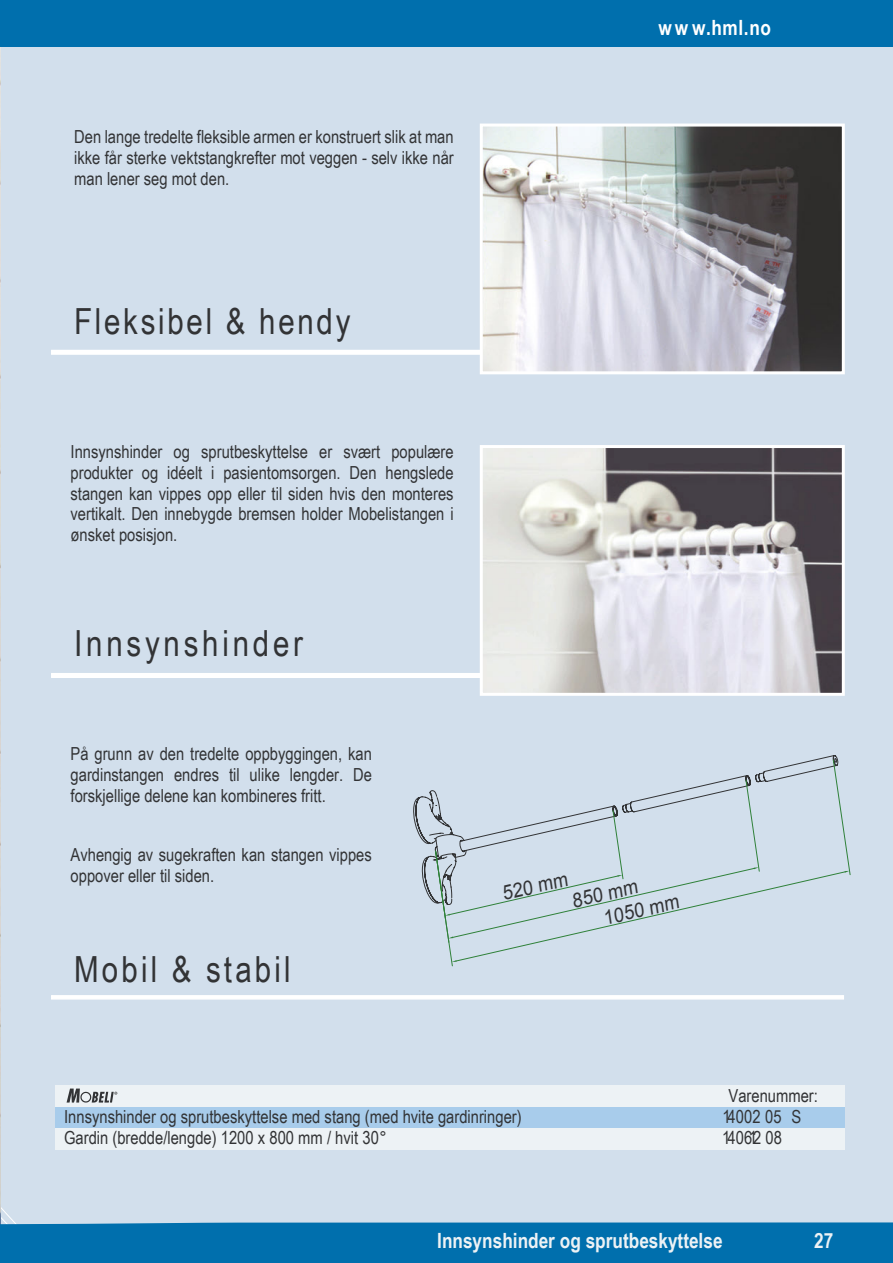
<style>
.page{position:relative;width:893px;height:1263px;background:#fff}
.page>*{position:absolute;margin:0;border:0;box-sizing:border-box;transform-origin:0 0}
.t1{font:36px "Arial Narrow";letter-spacing:.085em;color:#323335}
.t2{font:36px "Arial Narrow";letter-spacing:.105em;color:#323335}
.t3{font:700 21px "Arial Narrow";color:#edf2f5}
.t4{font:700 21px "Arial Narrow";color:#fff}
.t5{font:20.1px "Arial";color:#323335;scale:.91 1}
.t6{font:18px/20.7px "Arial Narrow";color:#323335;text-align:justify}
.t7{font:18px "Arial Narrow";letter-spacing:-.08em;color:#323335}
</style>
<div class="page">
<div style="left:1px;top:46px;width:892px;height:968px;background:#d2dfec"></div>
<img style="left:0;top:46px;width:1px;height:968px">
<svg style="left:0;top:1014px;width:893px;height:249px;background:#abcae0"></svg>
<div style="left:0;top:0;width:893px;height:46px;background:#006fad"></div>
<svg style="left:0;top:1196px;width:158px;height:67px;background:#569dc6"></svg>
<img style="left:484px;top:128px;width:357px;height:242px">
<div style="left:480px;top:124px;width:365px;height:250px;border:3px solid #fff"></div>
<img style="left:484px;top:449px;width:357px;height:243px">
<div style="left:480px;top:445px;width:365px;height:251px;border:3px solid #fff"></div>
<div style="left:51px;top:350px;width:430px;height:5px;background:#fff"></div>
<div style="left:51px;top:673px;width:430px;height:5px;background:#fff"></div>
<hr style="left:51px;top:995px;width:793px;height:4px;background:#fff">
<div style="left:429px;top:754px;width:410px;height:34px;background:#d2dfec"></div>
<div style="left:435px;top:759px;width:416px;height:208px;background:#d2dfec"></div>
<svg style="left:412px;top:788px;width:212px;height:132px;background:#c9d6e1"></svg>
<div style="left:55px;top:1085px;width:790px;height:22px;background:#edf2f5"></div>
<div style="left:55px;top:1107px;width:790px;height:21px;background:#a8cceb"></div>
<div style="left:55px;top:1128px;width:790px;height:22px;background:#edf2f5"></div>
<svg style="left:67px;top:1088px;width:50px;height:14px"></svg>
<p class="t6" style="left:74px;top:128px;width:381px">Den lange tredelte fleksible armen er konstruert slik at man ikke får sterke vektstangkrefter mot veggen - selv ikke når man lener seg mot den.</p>
<p class="t1" style="left:74px;top:308px;width:278px">Fleksibel &amp; hendy</p>
<p class="t6" style="left:71px;top:443px;width:385px">Innsynshinder og sprutbeskyttelse er svært populære produkter og idéelt i pasientomsorgen. Den hengslede stangen kan vippes opp eller til siden hvis den monteres vertikalt. Den innebygde bremsen holder Mobelistangen i ønsket posisjon.</p>
<p class="t2" style="left:74px;top:629px;width:230px">Innsynshinder</p>
<p class="t6" style="left:71px;top:745px;width:303px">På grunn av den tredelte oppbyggingen, kan gardinstangen endres til ulike lengder. De forskjellige delene kan kombineres fritt.</p>
<p class="t6" style="left:71px;top:846px;width:303px">Avhengig av sugekraften kan stangen vippes oppover eller til siden.</p>
<p class="t1" style="left:74px;top:956px;width:218px">Mobil &amp; stabil</p>
<p class="t4" style="left:658px;top:19px;width:114px">w w w.hml.no</p>
<p class="t5" style="left:501px;top:886px;width:75px;rotate:-13deg">520 mm</p>
<p class="t5" style="left:571px;top:893px;width:75px;rotate:-13deg">850 mm</p>
<p class="t5" style="left:602px;top:911px;width:86px;rotate:-13deg">1050 mm</p>
<p class="t6" style="left:729px;top:1087px;width:91px">Varenummer:</p>
<p class="t6" style="left:64px;top:1108px;width:459px">Innsynshinder og sprutbeskyttelse med stang (med hvite gardinringer)</p>
<p class="t6" style="left:722px;top:1108px;width:81px">14002 05 S</p>
<p class="t6" style="left:64px;top:1129px;width:324px">Gardin (bredde/lengde) 1200 x 800 mm / hvit 30°</p>
<p class="t7" style="left:722px;top:1131px;width:61px">140612 08</p>
<p class="t3" style="left:437px;top:1232px;width:287px">Innsynshinder og sprutbeskyttelse</p>
<p class="t3" style="left:814px;top:1232px;width:21px">27</p>
</div>
